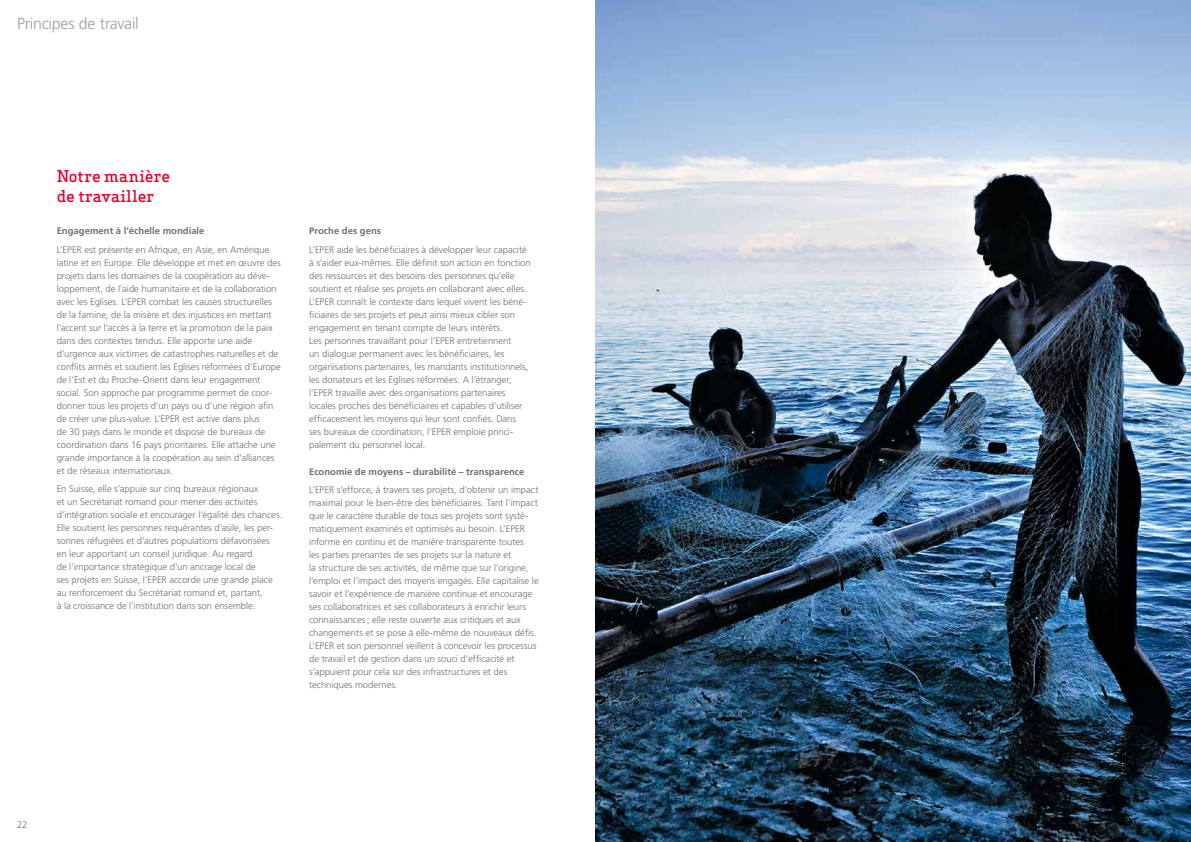
<style>
.page{position:relative;width:1191px;height:842px;background:#fff}
.page>*{position:absolute;margin:0;border:0;box-sizing:border-box;transform-origin:0 0}
.t1{font:500 16px/20px "Apex Serif";color:#e4032e}
.t2{font:300 16px "Frutiger LT";letter-spacing:-.02em;color:#9d9d9c}
.t3{font:300 9.5px/13px "Frutiger LT";letter-spacing:-.005em;color:#706f6f}
.t4{font:700 9.5px "Frutiger LT";letter-spacing:.005em;color:#706f6f}
</style>
<div class="page">
<img style="left:595px;top:0;width:596px;height:842px">
<h1 class="t2" style="left:17px;top:14px;width:123px">Principes de travail</h1>
<h1 class="t1" style="left:57px;top:166px;width:115px">Notre manière de travailler</h1>
<p class="t4" style="left:57px;top:225px;width:149px">Engagement à l’échelle mondiale</p>
<p class="t3" style="left:57px;top:243px;width:226px">L’EPER est présente en Afrique, en Asie, en Amérique latine et en Europe. Elle développe et met en œuvre des projets dans les domaines de la coopération au déve&shy;loppement, de l’aide humanitaire et de la collaboration avec les Eglises. L’EPER combat les causes structurelles de la famine, de la misère et des injustices en mettant l’accent sur l’accès à la terre et la promotion de la paix dans des contextes tendus. Elle apporte une aide d’urgence aux victimes de catastrophes naturelles et de conflits armés et soutient les Eglises réformées d’Europe de l’Est et du Proche-Orient dans leur engagement social. Son approche par programme permet de coor&shy;donner tous les projets d’un pays ou d’une région afin de créer une plus-value. L’EPER est active dans plus<br>de 30 pays dans le monde et dispose de bureaux de coordination dans 16 pays prioritaires. Elle attache une grande importance à la coopération au sein d’alliances et de réseaux internationaux.</p>
<p class="t3" style="left:57px;top:483px;width:227px">En Suisse, elle s’appuie sur cinq bureaux régionaux<br>et un Secrétariat romand pour mener des activités d’intégration sociale et encourager l’égalité des chances.<br>Elle soutient les personnes requérantes d’asile, les per&shy;sonnes réfugiées et d’autres populations défavorisées en leur apportant un conseil juridique. Au regard<br>de l’importance stratégique d’un ancrage local de<br>ses projets en Suisse, l’EPER accorde une grande place au renforcement du Secrétariat romand et, partant,<br>à la croissance de l’institution dans son ensemble.</p>
<p class="t4" style="left:309px;top:225px;width:74px">Proche des gens</p>
<p class="t3" style="left:309px;top:243px;width:223px">L’EPER aide les bénéficiaires à développer leur capacité à s’aider eux-mêmes. Elle définit son action en fonction des ressources et des besoins des personnes qu’elle soutient et réalise ses projets en collaborant avec elles.<br>L’EPER connaît le contexte dans lequel vivent les béné&shy;ficiaires de ses projets et peut ainsi mieux cibler son engagement en tenant compte de leurs intérêts.<br>Les personnes travaillant pour l’EPER entretiennent<br>un dialogue permanent avec les bénéficiaires, les organisations partenaires, les mandants institutionnels, les donateurs et les Eglises réformées. A l’étranger, l’EPER travaille avec des organisations partenaires locales proches des bénéficiaires et capables d’utiliser efficacement les moyens qui leur sont confiés. Dans<br>ses bureaux de coordination, l’EPER emploie princi&shy;palement du personnel local.</p>
<p class="t4" style="left:309px;top:466px;width:217px">Economie de moyens – durabilité – transparence</p>
<p class="t3" style="left:309px;top:484px;width:231px">L’EPER s’efforce, à travers ses projets, d’obtenir un impact maximal pour le bien-être des bénéficiaires. Tant l’impact que le caractère durable de tous ses projets sont systé&shy;matiquement examinés et optimisés au besoin. L’EPER informe en continu et de manière transparente toutes<br>les parties prenantes de ses projets sur la nature et<br>la structure de ses activités, de même que sur l’origine, l’emploi et l’impact des moyens engagés. Elle capitalise le savoir et l’expérience de manière continue et encourage ses collaboratrices et ses collaborateurs à enrichir leurs connaissances ; elle reste ouverte aux critiques et aux changements et se pose à elle-même de nouveaux défis.<br>L’EPER et son personnel veillent à concevoir les processus de travail et de gestion dans un souci d’efficacité et s’appuient pour cela sur des infrastructures et des techniques modernes.</p>
<p class="t3" style="left:17px;top:818px;width:12px">22</p>
</div>
